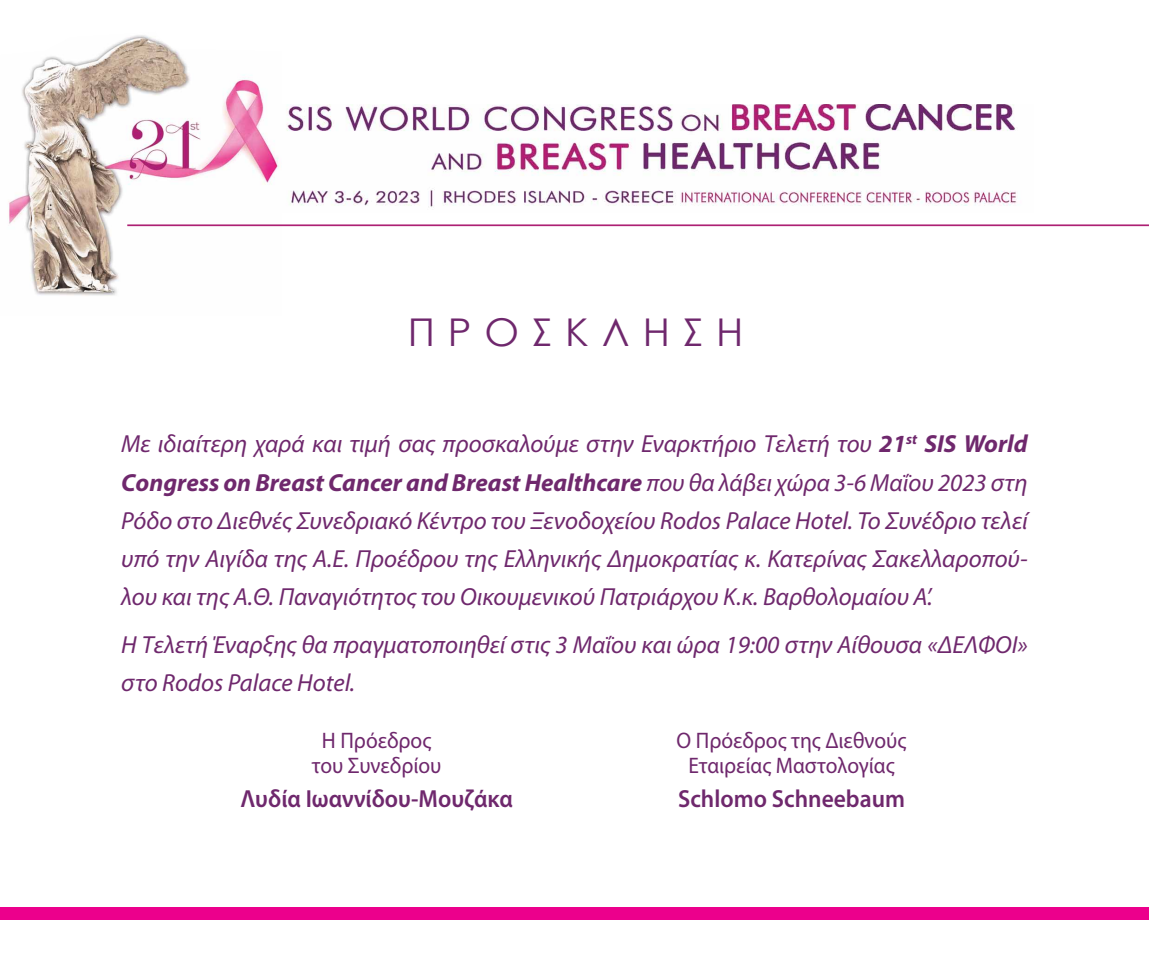
<style>
.page{position:relative;width:1149px;height:957px;background:#fff}
.page>*{position:absolute;margin:0;border:0;box-sizing:border-box;transform-origin:0 0}
.t1{font:38.25px "Century Gothic";letter-spacing:.325em;color:#6f286d;scale:1.04 1}
.t2{font:italic 24.75px/38.2px "Myriad Pro";color:#6f286d;text-align:justify}
.t3{font:600 24.75px "Myriad Pro";color:#6f286d;scale:.95 1}
.t4{font:22.5px "Myriad Pro";color:#6f286d;scale:.95 1}
.s1{font-weight:700}
</style>
<div class="page">
<img style="left:8px;top:35px;width:274px;height:261px">
<img style="left:286px;top:104px;width:731px;height:103px">
<hr style="left:127px;top:224px;width:1021px;height:2px;background:#ad2073">
<div style="left:0;top:907px;width:1148px;height:13px;background:#ec008c"></div>
<h1 class="t1" style="left:407px;top:306px;width:324px">ΠΡΟΣΚΛΗΣΗ</h1>
<p class="t2" style="left:121px;top:424px;width:907px">Με ιδιαίτερη χαρά και τιμή σας προσκαλούμε στην Εναρκτήριο Τελετή του <span class="s1">21</span><sup>st</sup> <span class="s1">SIS World Congress on Breast Cancer and Breast Healthcare</span> που θα λάβει χώρα 3-6 Μαΐου 2023 στη Ρόδο στο Διεθνές Συνεδριακό Κέντρο του Ξενοδοχείου Rodos Palace Hotel. Το Συνέδριο τελεί υπό την Αιγίδα της Α.Ε. Προέδρου της Ελληνικής Δημοκρατίας κ. Κατερίνας Σακελλαροπού&shy;λου και της Α.Θ. Παναγιότητος του Οικουμενικού Πατριάρχου Κ.κ. Βαρθολομαίου Α’.</p>
<p class="t2" style="left:121px;top:625px;width:907px">Η Τελετή Έναρξης θα πραγματοποιηθεί στις 3 Μαΐου και ώρα 19:00 στην Αίθουσα «ΔΕΛΦΟΙ» στο Rodos Palace Hotel.</p>
<p class="t4" style="left:322px;top:727px;width:117px">Η Πρόεδρος</p>
<p class="t4" style="left:676px;top:727px;width:243px">Ο Πρόεδρος της Διεθνούς</p>
<p class="t4" style="left:312px;top:751px;width:138px">του Συνεδρίου</p>
<p class="t4" style="left:688px;top:751px;width:218px">Εταιρείας Μαστολογίας</p>
<p class="t3" style="left:240px;top:782px;width:288px">Λυδία Ιωαννίδου-Μουζάκα</p>
<p class="t3" style="left:677px;top:782px;width:240px">Schlomo Schneebaum</p>
</div>
